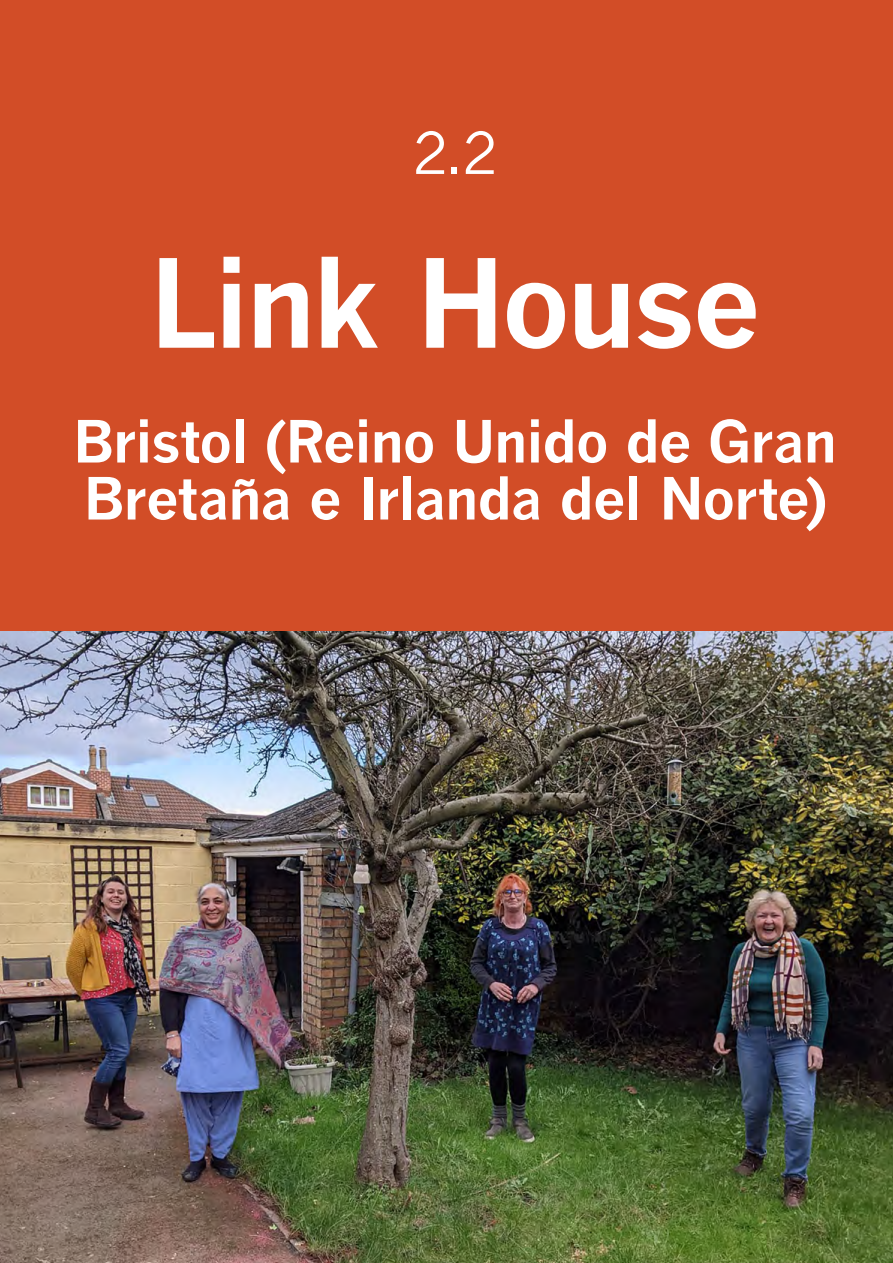
<style>
.page{position:relative;width:893px;height:1263px;background:#fff}
.page>*{position:absolute;margin:0;border:0;box-sizing:border-box;transform-origin:0 0}
.t1{font:700 120px "News Gothic";letter-spacing:-.04em;color:#fff}
.t2{font:700 57px/57px "News Gothic";letter-spacing:-.03em;color:#fff}
.t3{font:57px "News Gothic";color:#fff}
</style>
<div class="page">
<div style="left:0;top:0;width:893px;height:631px;background:#d24d27"></div>
<img style="left:0;top:631px;width:893px;height:632px">
<p class="t3" style="left:412px;top:120px;width:87px">2.2</p>
<h1 class="t1" style="left:149px;top:230px;width:613px">Link House</h1>
<p class="t2" style="left:73px;top:412px;width:765px">Bristol (Reino Unido de Gran<br>Bretaña e I rlanda del Norte)</p>
</div>
